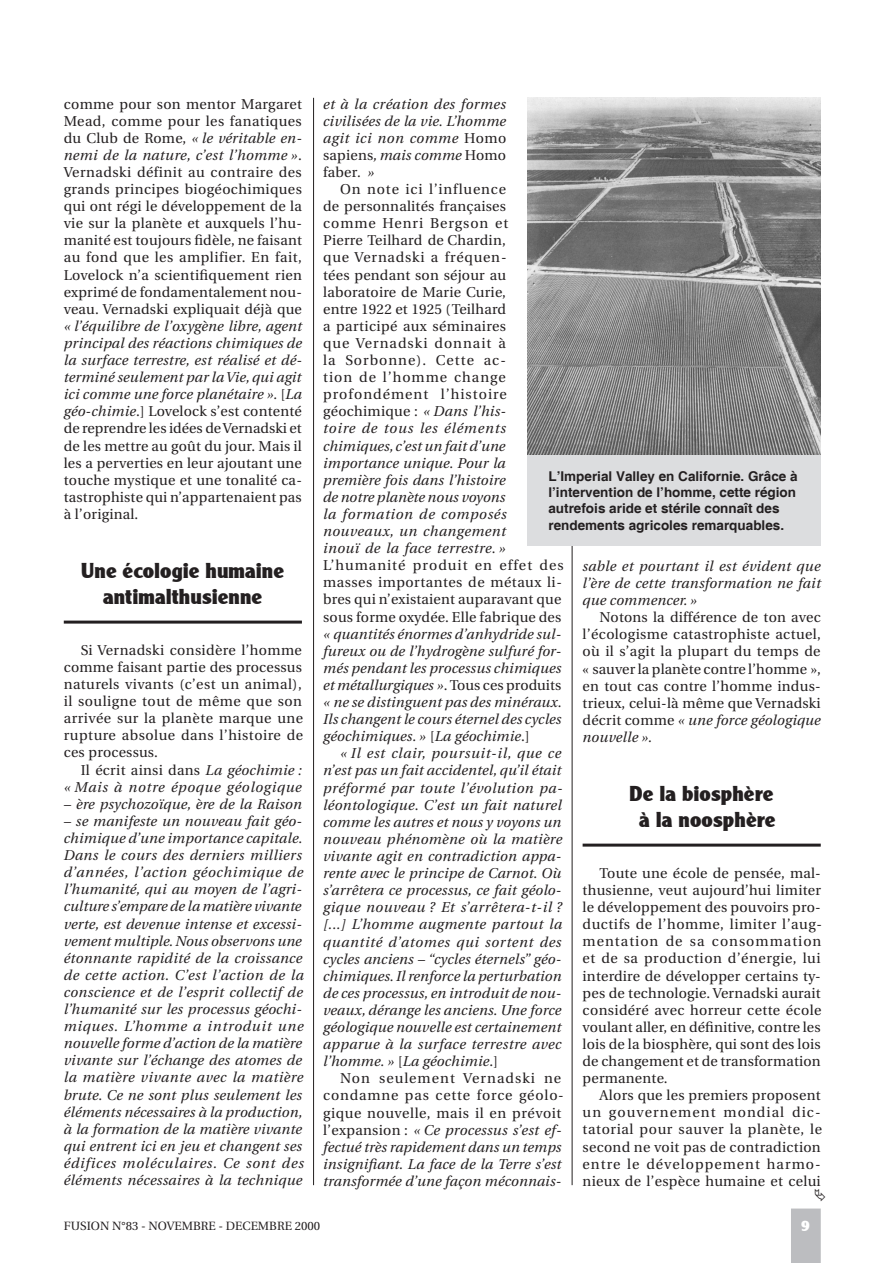
<style>
.page{position:relative;width:893px;height:1263px;background:#fff}
.page>*{position:absolute;margin:0;border:0;box-sizing:border-box;transform-origin:0 0}
.t1{font:21px/25.2px "Clear Black DB Normal";letter-spacing:.015em;color:#231f20;text-align:center}
.t2{font:15px "Clear Black DB Normal";color:#fff}
.t3{font:14.25px/17.1px "Utopia";letter-spacing:.02em;color:#231f20;text-align:justify}
.t4{font:italic 14.25px/17.1px "Utopia";letter-spacing:.015em;color:#231f20;text-align:justify}
.t5{font:italic 14.25px/17.1px "Utopia";letter-spacing:.055em;color:#231f20;text-align:right}
.t6{font:700 13.5px/16.2px "Helvetica";color:#231f20}
.t7{font:12px "Utopia";color:#231f20}
.s1{font-style:italic}
.s2{font-style:normal}
</style>
<div class="page">
<hr style="left:313px;top:98px;width:1px;height:1087px;background:#231f20">
<hr style="left:572px;top:98px;width:1px;height:1087px;background:#231f20">
<div style="left:791px;top:1208px;width:30px;height:55px;background:#bcbdc0"></div>
<div style="left:544px;top:74px;width:68px;height:467px;background:#fff"></div>
<hr style="left:64px;top:621px;width:238px;height:3px;background:#231f20">
<hr style="left:583px;top:844px;width:238px;height:3px;background:#231f20">
<img style="left:528px;top:98px;width:293px;height:356px">
<div style="left:527px;top:455px;width:294px;height:90px;background:#dcdddf"></div>
<p class="t3" style="left:64px;top:95px;width:240px">comme pour son mentor Margaret Mead, comme pour les fanatiques du Club de Rome, <span class="s1">« le véritable en&shy;nemi de la nature, c’est l’homme »</span>.<br>Vernadski définit au contraire des grands principes biogéochimiques qui ont régi le développement de la vie sur la planète et auxquels l’hu&shy;manité est toujours fidèle, ne faisant au fond que les amplifier. En fait, Lovelock n’a scientifiquement rien exprimé de fondamentalement nou&shy;veau. Vernadski expliquait déjà que</p>
<p class="t3" style="left:64px;top:318px;width:240px"><span class="s1">« l’équilibre de l’oxygène libre, agent principal des réactions chimiques de la surface terrestre, est réalisé et dé&shy;terminé seulement par la Vie, qui agit ici comme une force planétaire ».</span> [<span class="s1">La géo-chimie</span>.] Lovelock s’est contenté de reprendre les idées de Vernadski et de les mettre au goût du jour. Mais il les a perverties en leur ajoutant une touche mystique et une tonalité ca&shy;tastrophiste qui n’appartenaient pas à l’original.</p>
<h1 class="t1" style="left:82px;top:558px;width:204px">Une écologie humaine antimalthusienne</h1>
<p class="t3" style="left:64px;top:642px;width:241px;text-indent:17px">Si Vernadski considère l’homme comme faisant partie des processus naturels vivants (c’est un animal), il souligne tout de même que son arrivée sur la planète marque une rupture absolue dans l’histoire de ces processus.</p>
<p class="t5" style="left:64px;top:761px;width:240px"><span class="s2">Il écrit ainsi dans</span> La géochimie :<br>« Mais à notre époque géologique</p>
<p class="t4" style="left:64px;top:796px;width:240px">– ère psychozoïque, ère de la Raison</p>
<p class="t4" style="left:64px;top:813px;width:242px;text-align:left">– se manifeste un nouveau fait géo&shy;chimique d’une importance capitale.<br>Dans le cours des derniers milliers d’années, l’action géochimique de l’humanité, qui au moyen de l’agri&shy;culture s’empare de la matière vivante verte, est devenue intense et excessi&shy;vement multiple. Nous observons une étonnante rapidité de la croissance de cette action. C’est l’action de la conscience et de l’esprit collectif de l’humanité sur les processus géochi&shy;miques. L’homme a introduit une nouvelle forme d’action de la matière vivante sur l’échange des atomes de la matière vivante avec la matière brute. Ce ne sont plus seulement les éléments nécessaires à la production, à la formation de la matière vivante qui entrent ici en jeu et changent ses édifices moléculaires. Ce sont des éléments nécessaires à la technique</p>
<p class="t4" style="left:323px;top:95px;width:185px">et à la création des formes civilisées de la vie. L’homme agit ici non comme <span class="s2">Homo sapiens</span>, mais comme <span class="s2">Homo faber</span>. »</p>
<p class="t3" style="left:323px;top:181px;width:187px;text-align:left;text-indent:17px">On note ici l’influence de personnalités françaises comme Henri Bergson et<br>Pierre Teilhard de Chardin, que Vernadski a fréquen&shy;tées pendant son séjour au laboratoire de Marie Curie, entre 1922 et 1925 (Teilhard a participé aux séminaires que Vernadski donnait à la Sorbonne). Cette ac&shy;tion de l’homme change profondément l’histoire géochimique : <span class="s1">« Dans l’his&shy;toire de tous les éléments chimiques, c’est un fait d’une importance unique. Pour la première fois dans l’histoire de notre planète nous voyons la formation de composés nouveaux, un changement inouï de la face terrestre. »</span></p>
<p class="t3" style="left:323px;top:557px;width:242px;text-align:left">L’humanité produit en effet des masses importantes de métaux li&shy;bres qui n’existaient auparavant que sous forme oxydée. Elle fabrique des</p>
<p class="t4" style="left:323px;top:625px;width:240px">« quantités énormes d’anhydride sul&shy;fureux ou de l’hydrogène sulfuré for&shy;més pendant les processus chimiques et métallurgiques »<span class="s2">. Tous ces produits </span>« ne se distinguent pas des minéraux.<br>Ils changent le cours éternel des cycles géochimiques. » <span class="s2">[</span>La géochimie<span class="s2">.]</span></p>
<p class="t4" style="left:323px;top:745px;width:241px;text-indent:17px">« Il est clair, poursuit-il, que ce n’est pas un fait accidentel, qu’il était préformé par toute l’évolution pa&shy;léontologique. C’est un fait naturel comme les autres et nous y voyons un nouveau phénomène où la matière vivante agit en contradiction appa&shy;rente avec le principe de Carnot. Où s’arrêtera ce processus, ce fait géolo&shy;gique nouveau ? Et s’arrêtera-t-il ? [...] L’homme augmente partout la quantité d’atomes qui sortent des cycles anciens – “cycles éternels” géo&shy;chimiques. Il renforce la perturbation de ces processus, en introduit de nou&shy;veaux, dérange les anciens. Une force géologique nouvelle est certainement apparue à la surface terrestre avec l’homme. » <span class="s2">[</span>La géochimie<span class="s2">.]</span></p>
<p class="t4" style="left:323px;top:1070px;width:242px;text-align:left;text-indent:17px"><span class="s2">Non seulement Vernadski ne condamne pas cette force géolo&shy;gique nouvelle, mais il en prévoit l’expansion :</span> « Ce processus s’est ef&shy;fectué très rapidement dans un temps insignifiant. La face de la Terre s’est transformée d’une façon méconnais-</p>
<p class="t6" style="left:548px;top:469px;width:251px">L’Imperial Valley en Californie. Grâce à l’intervention de l’homme, cette région autrefois aride et stérile connaît des rendements agricoles remarquables.</p>
<p class="t4" style="left:583px;top:558px;width:240px">sable et pourtant il est évident que l’ère de cette transformation ne fait que commencer. »</p>
<p class="t3" style="left:583px;top:609px;width:240px;text-indent:17px">Notons la différence de ton avec l’écologisme catastrophiste actuel, où il s’agit la plupart du temps de « sauver la planète contre l’homme », en tout cas contre l’homme indus&shy;trieux, celui-là même que Vernadski décrit comme <span class="s1">« une force géologique nouvelle ».</span></p>
<h1 class="t1" style="left:630px;top:781px;width:147px">De la biosphère à la noosphère</h1>
<p class="t3" style="left:583px;top:865px;width:241px;text-indent:17px">Toute une école de pensée, mal&shy;thusienne, veut aujourd’hui limiter le développement des pouvoirs pro&shy;ductifs de l’homme, limiter l’aug&shy;mentation de sa consommation et de sa production d’énergie, lui interdire de développer certains ty&shy;pes de technologie. Vernadski aurait considéré avec horreur cette école voulant aller, en définitive, contre les lois de la biosphère, qui sont des lois de changement et de transformation permanente.</p>
<p class="t3" style="left:583px;top:1087px;width:241px;text-indent:17px">Alors que les premiers proposent un gouvernement mondial dic&shy;tatorial pour sauver la planète, le second ne voit pas de contradiction entre le développement harmo&shy;nieux de l’espèce humaine et celui</p>
<p class="t7" style="left:64px;top:1219px;width:258px">FUSION N°83 - NOVEMBRE - DECEMBRE 2000</p>
<p class="t2" style="left:801px;top:1217px;width:10px">9</p>
</div>
